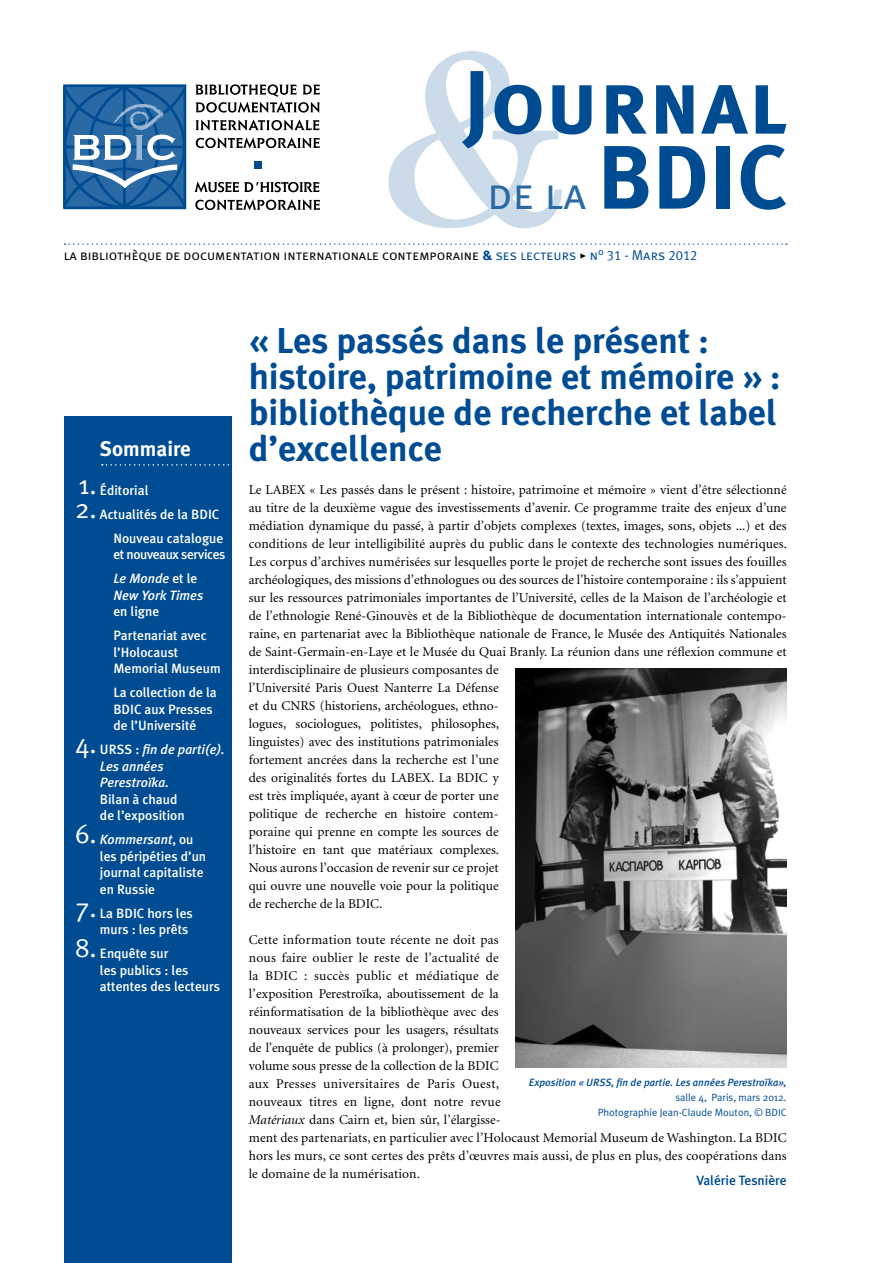
<style>
.page{position:relative;width:893px;height:1263px;background:#fff}
.page>*{position:absolute;margin:0;border:0;box-sizing:border-box;transform-origin:0 0}
.t1{font:90px "Meta Plus Bold Caps";color:#004c93}
.t2{font:45px "Meta Plus Normal Caps";color:#2969a4}
.t3{font:700 36px/36px "Meta Plus";color:#004c93}
.t4{font:27px/24px "Meta Plus Normal";color:#fff}
.t5{font:700 21px "Meta Plus";color:#fff}
.t6{font:14.25px "Meta Plus Normal Caps";color:#000}
.t7{font:13.5px/18px "Minion";color:#000}
.t8{font:500 13.5px/16.5px "Meta Plus";color:#fff}
.t9{font:italic 500 13.5px/16.5px "Meta Plus";color:#fff}
.t10{font:500 13.5px/24px "Meta Plus";letter-spacing:-.03em;color:#fff}
.t11{font:500 13.5px "Meta Plus";color:#004c93}
.t12{font:10.5px/15px "Meta Plus Normal";color:#004c93;text-align:right}
.t13{font:italic 500 10.5px "Meta Plus";color:#004c93}
.s1{font-family:"Meta Plus Bold Caps";font-size:90px;color:#004c93}
.s2{font-family:"Meta Plus";font-weight:700;color:#004c93}
.s3{color:#004c93}
.s4{font-size:13.5px;color:#004c93}
.s5{font-style:italic}
.s6{font-style:normal}
</style>
<div class="page">
<svg style="left:388px;top:51px;width:174px;height:178px"></svg>
<div style="left:64px;top:417px;width:168px;height:846px;background:#004c93"></div>
<svg style="left:102px;top:464px;width:128px;height:2px"></svg>
<svg style="left:65px;top:243px;width:722px;height:2px"></svg>
<div style="left:63px;top:84px;width:123px;height:125px;border:3px solid #004c93"></div>
<svg style="left:65px;top:86px;width:120px;height:122px;background:#3c76ac"></svg>
<svg style="left:196px;top:84px;width:124px;height:29px"></svg>
<svg style="left:196px;top:120px;width:123px;height:10px"></svg>
<svg style="left:196px;top:138px;width:124px;height:10px"></svg>
<svg style="left:195px;top:182px;width:124px;height:10px"></svg>
<svg style="left:195px;top:199px;width:125px;height:11px"></svg>
<div style="left:254px;top:161px;width:7px;height:7px;background:#004c93"></div>
<img style="left:516px;top:668px;width:271px;height:399px">
<h1 class="t1" style="left:463px;top:50px;width:325px">Journal</h1>
<h2 class="t2" style="left:487px;top:167px;width:301px">de la <span class="s1">BDIC</span></h2>
<p class="t6" style="left:64px;top:247px;width:635px">la bibliothèque de documentation internationale contemporaine <span class="s2">&amp;</span> <span class="s3">ses lecteurs</span> • <span class="s3">n°</span> <span class="s4">31</span> <span class="s3">- Mars</span> <span class="s4">2012</span></p>
<h3 class="t5" style="left:100px;top:436px;width:93px">Sommaire</h3>
<h3 class="t4" style="left:75px;top:472px;width:23px">1.<br>2.</h3>
<p class="t8" style="left:100px;top:482px;width:50px">Éditorial</p>
<p class="t8" style="left:100px;top:506px;width:121px">Actualités de la BDIC</p>
<p class="t8" style="left:113px;top:530px;width:111px">Nouveau catalogue</p>
<p class="t10" style="left:113px;top:542px;width:114px">et nouveaux services<br><span class="s5">Le Monde</span> et le</p>
<p class="t9" style="left:113px;top:587px;width:91px">New York Times</p>
<p class="t8" style="left:113px;top:599px;width:95px;line-height:24px">en ligne<br>Partenariat avec</p>
<p class="t8" style="left:113px;top:644px;width:109px">l’Holocaust<br>Memorial Museum</p>
<p class="t8" style="left:113px;top:684px;width:105px">La collection de la<br>BDIC aux Presses de l’Université</p>
<p class="t9" style="left:100px;top:741px;width:126px"><span class="s6">URSS :</span> fin de parti(e).<br>Les années<br>Perestroïka.</p>
<p class="t8" style="left:100px;top:791px;width:86px">Bilan à chaud de l’exposition</p>
<p class="t8" style="left:100px;top:831px;width:108px"><span class="s5">Kommersant</span>, ou les péripéties d’un journal capitaliste en Russie</p>
<p class="t8" style="left:100px;top:905px;width:94px">La BDIC hors les murs : les prêts</p>
<p class="t8" style="left:100px;top:945px;width:122px">Enquête sur<br>les publics : les attentes des lecteurs</p>
<h3 class="t4" style="left:75px;top:732px;width:23px">4.</h3>
<h3 class="t4" style="left:75px;top:822px;width:23px">6.</h3>
<h3 class="t4" style="left:75px;top:887px;width:23px;line-height:40.5px">7.<br>8.</h3>
<h3 class="t3" style="left:249px;top:322px;width:534px">« Les passés dans le présent : histoire, patrimoine et mémoire » : bibliothèque de recherche et label d’excellence</h3>
<p class="t7" style="left:249px;top:481px;width:540px">Le LABEX « Les passés dans le présent : histoire, patrimoine et mémoire » vient d’être sélectionné au titre de la deuxième vague des investissements d’avenir. Ce programme traite des enjeux d’une médiation dynamique du passé, à partir d’objets complexes (textes, images, sons, objets ...) et des conditions de leur intelligibilité auprès du public dans le contexte des technologies numériques.<br>Les corpus d’archives numérisées sur lesquelles porte le projet de recherche sont issues des fouilles archéologiques, des missions d’ethnologues ou des sources de l’histoire contemporaine : ils s’appuient sur les ressources patrimoniales importantes de l’Université, celles de la Maison de l’archéologie et de l’ethnologie René-Ginouvès et de la Bibliothèque de documentation internationale contempo&shy;raine, en partenariat avec la Bibliothèque nationale de France, le Musée des Antiquités Nationales de Saint-Germain-en-Laye et le Musée du Quai Branly. La réunion dans une réflexion commune et interdisciplinaire de plusieurs composantes de<br>l’Université Paris Ouest Nanterre La Défense<br>et du CNRS (historiens, archéologues, ethno-<br>logues, sociologues, politistes, philosophes,<br>linguistes) avec des institutions patrimoniales<br>fortement ancrées dans la recherche est l’une<br>des originalités fortes du LABEX. La BDIC y<br>est très impliquée, ayant à cœur de porter une<br>politique de recherche en histoire contem-<br>poraine qui prenne en compte les sources de<br>l’histoire en tant que matériaux complexes.<br>Nous aurons l’occasion de revenir sur ce projet<br>qui ouvre une nouvelle voie pour la politique<br>de recherche de la BDIC.</p>
<p class="t7" style="left:249px;top:931px;width:539px">Cette information toute récente ne doit pas<br>nous faire oublier le reste de l’actualité de<br>la BDIC : succès public et médiatique de<br>l’exposition Perestroïka, aboutissement de la<br>réinformatisation de la bibliothèque avec des<br>nouveaux services pour les usagers, résultats<br>de l’enquête de publics (à prolonger), premier<br>volume sous presse de la collection de la BDIC<br>aux Presses universitaires de Paris Ouest,<br>nouveaux titres en ligne, dont notre revue<br><span class="s5">Matériaux</span> dans Cairn et, bien sûr, l’élargisse-<br>ment des partenariats, en particulier avec l’Holocaust Memorial Museum de Washington. La BDIC hors les murs, ce sont certes des prêts d’œuvres mais aussi, de plus en plus, des coopérations dans le domaine de la numérisation.</p>
<p class="t11" style="left:696px;top:1172px;width:92px">Valérie Tesnière</p>
<p class="t13" style="left:529px;top:1076px;width:259px">Exposition « URSS, fin de partie. Les années Perestroïka»,</p>
<p class="t12" style="left:598px;top:1089px;width:190px">salle 4, Paris, mars 2012.<br>Photographie Jean-Claude Mouton, © BDIC</p>
</div>
